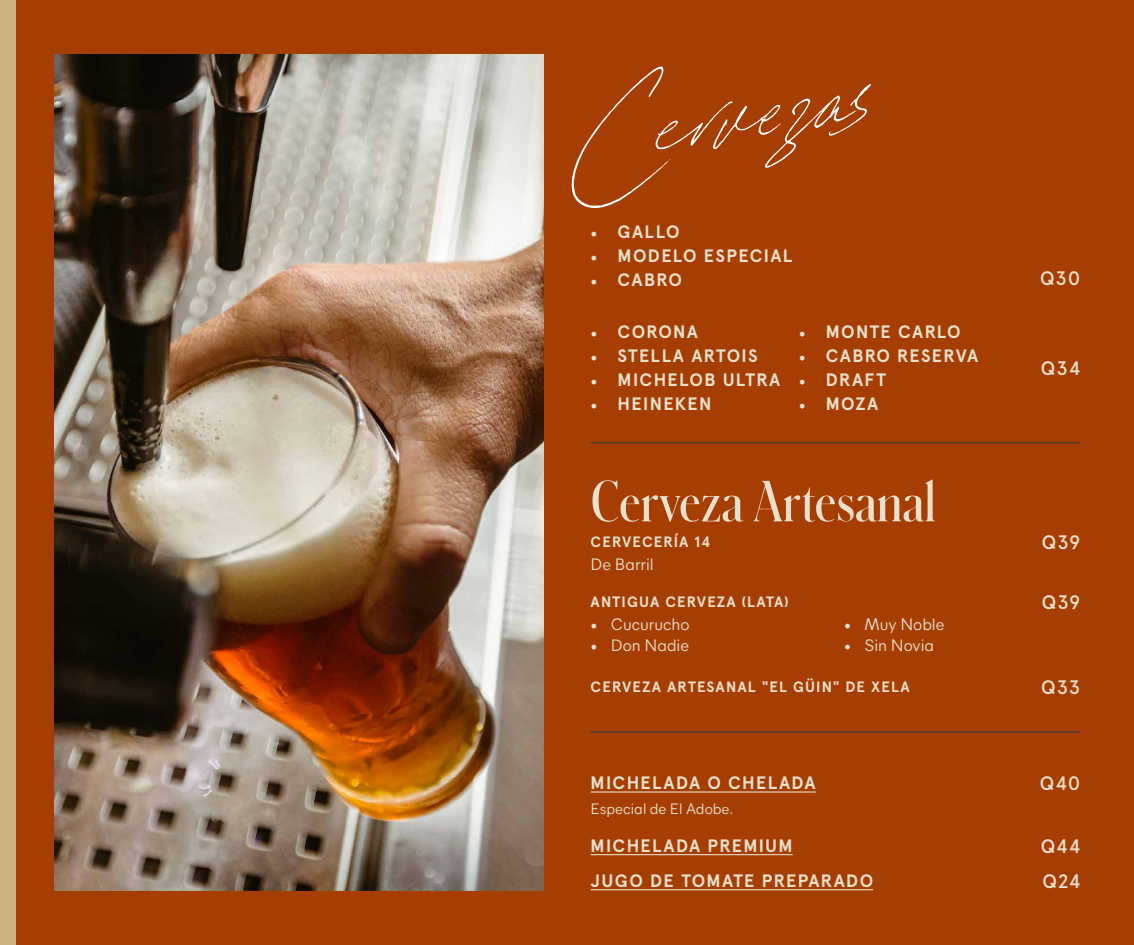
<style>
.page{position:relative;width:1134px;height:945px;background:#a63d03}
.page>*{position:absolute;margin:0;border:0;box-sizing:border-box;transform-origin:0 0}
.t1{font:italic 189.15px "Sebastian Bobby Alt Slanted";color:#fff;scale:1.05 1}
.t2{font:54px "Schnyder Cond M Demi";color:#e8e0cb}
.t3{font:500 19.5px "Apercu Pro";letter-spacing:.075em;color:#e8e0cb}
.t4{font:700 18px "Apercu Pro";letter-spacing:.075em;color:#e8e0cb}
.t5{font:16.5px "Mier A";color:#e8e0cb}
.t6{font:700 15px "Apercu Pro";letter-spacing:.075em;color:#e8e0cb}
.t7{font:15px "Mier A";color:#e8e0cb}
.s1{font-family:"Minion Pro";font-weight:400}
.s2{font-family:"Minion Pro";font-size:18px}
</style>
<div class="page">
<img style="left:54px;top:54px;width:489px;height:837px">
<hr style="left:591px;top:854px;width:202px;height:1px;background:#e8e0cb">
<hr style="left:591px;top:889px;width:282px;height:1px;background:#e8e0cb">
<hr style="left:591px;top:791px;width:225px;height:2px;background:#e8e0cb">
<hr style="left:591px;top:731px;width:489px;height:2px;background:#4c3c30">
<hr style="left:591px;top:442px;width:489px;height:1px;background:#4c3c30">
<div style="left:0;top:0;width:15px;height:945px;background:#c8b480"></div>
<h1 class="t1" style="left:531px;top:36px;width:307px;rotate:-10deg">Cervezas</h1>
<p class="t4" style="left:591px;top:218px;width:90px"><span class="s1">•</span> GALLO</p>
<p class="t4" style="left:591px;top:242px;width:204px"><span class="s1">•</span> MODELO ESPECIAL</p>
<p class="t4" style="left:591px;top:266px;width:93px"><span class="s1">•</span> CABRO</p>
<p class="t3" style="left:1040px;top:263px;width:41px">Q30</p>
<p class="t4" style="left:591px;top:318px;width:109px"><span class="s1">•</span> CORONA</p>
<p class="t4" style="left:591px;top:341px;width:169px"><span class="s1">•</span> STELLA ARTOIS</p>
<p class="t4" style="left:591px;top:365px;width:191px"><span class="s1">•</span> MICHELOB ULTRA</p>
<p class="t4" style="left:591px;top:389px;width:122px"><span class="s1">•</span> HEINEKEN</p>
<p class="t4" style="left:799px;top:317px;width:164px"><span class="s1">•</span> MONTE CARLO</p>
<p class="t4" style="left:799px;top:341px;width:181px"><span class="s1">•</span> CABRO RESERVA</p>
<p class="t4" style="left:799px;top:365px;width:89px"><span class="s1">•</span> DRAFT</p>
<p class="t4" style="left:799px;top:389px;width:81px"><span class="s1">•</span> MOZA</p>
<h2 class="t2" style="left:591px;top:465px;width:347px">Cerveza Artesanal</h2>
<p class="t5" style="left:591px;top:552px;width:65px">De Barril</p>
<p class="t6" style="left:591px;top:530px;width:121px">CERVECERÍA 14</p>
<p class="t6" style="left:591px;top:590px;width:200px">ANTIGUA CERVEZA (LATA)</p>
<p class="t5" style="left:591px;top:612px;width:101px"><span class="s2">•</span> Cucurucho</p>
<p class="t5" style="left:591px;top:633px;width:100px"><span class="s2">•</span> Don Nadie</p>
<p class="t5" style="left:844px;top:612px;width:102px"><span class="s2">•</span> Muy Noble</p>
<p class="t5" style="left:844px;top:633px;width:91px"><span class="s2">•</span> Sin Novia</p>
<p class="t6" style="left:591px;top:675px;width:321px">CERVEZA ARTESANAL "EL GÜIN" DE XELA</p>
<p class="t3" style="left:1041px;top:353px;width:41px">Q34</p>
<p class="t3" style="left:1042px;top:527px;width:40px">Q39</p>
<p class="t3" style="left:1042px;top:587px;width:40px">Q39</p>
<p class="t3" style="left:1041px;top:672px;width:40px">Q33</p>
<p class="t4" style="left:591px;top:769px;width:227px">MICHELADA O CHELADA</p>
<p class="t3" style="left:1040px;top:768px;width:42px">Q40</p>
<p class="t7" style="left:591px;top:798px;width:144px">Especial de El Adobe.</p>
<p class="t4" style="left:591px;top:831px;width:204px">MICHELADA PREMIUM</p>
<p class="t3" style="left:1041px;top:831px;width:41px">Q44</p>
<p class="t4" style="left:591px;top:867px;width:284px">JUGO DE TOMATE PREPARADO</p>
<p class="t3" style="left:1043px;top:866px;width:39px">Q24</p>
</div>
